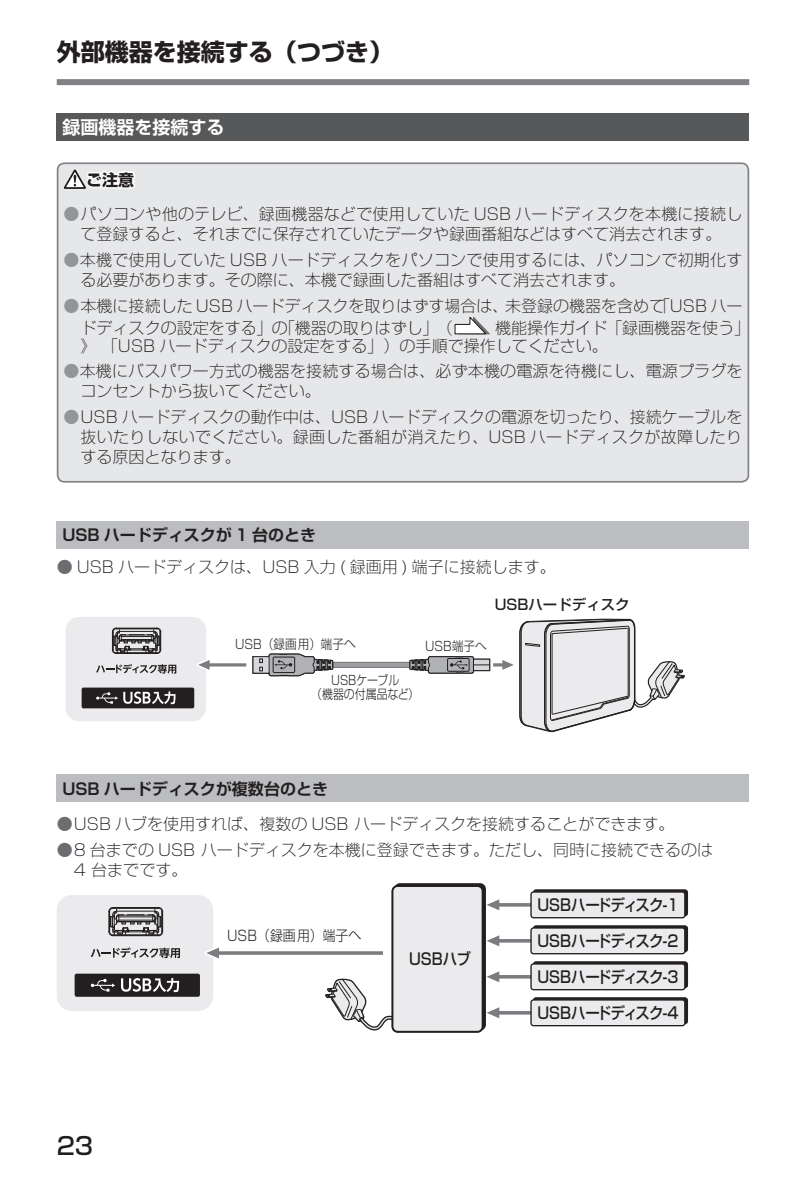
<style>
.page{position:relative;width:806px;height:1191px;background:#fff}
.page>*{position:absolute;margin:0;border:0;box-sizing:border-box;transform-origin:0 0}
.タイトル１{font:700 24px "Shin Go Pro";color:#231f20}
.t1{font:500 24px "Shin Go Pro";color:#231f20}
.二级标题{font:700 18px "Shin Go Pro De";color:#fff}
.正文-首行缩进{font:300 expanded 16px/20px "Shin Go Pro";color:#231f20}
.t2{font:500 16px "Shin Go Pro";letter-spacing:-.055em;color:#231f20;scale:.9 1}
.三级标题{font:700 16px "Shin Go Pro De";color:#231f20}
.正文-全缩进{font:300 expanded 16px "Shin Go Pro";color:#231f20}
._13_ご注意{font:700 16px "Shin Go Pro";color:#231f20}
.t3{font:500 14.4px "Shin Go Pro";color:#231f20}
.t4{font:300 14.2px "Shin Go Pro";color:#231f20;scale:.9 1}
.t5{font:300 12.8px "Shin Go Pro";color:#231f20;scale:.9 1}
.t6{font:300 12.8px/13.6px "Shin Go Pro";color:#231f20;text-align:center;scale:.85 1}
.s1{font-stretch:normal;color:#939598}
.s2{font-stretch:normal;color:#6c6d70}
.s3{font-size:13.6px}
.s4{font-size:15px}
</style>
<div class="page">
<div style="left:57px;top:79px;width:691px;height:6px;background:#808285"></div>
<div style="left:57px;top:113px;width:691px;height:28px;background:#57585a"></div>
<div style="left:58px;top:163px;width:689px;height:319px;background:#e6e7e9;border-radius:7px"></div>
<svg style="left:64px;top:169px;width:72px;height:20px"></svg>
<svg style="left:454px;top:317px;width:35px;height:18px"></svg>
<div style="left:57px;top:162px;width:691px;height:320px;border:2px solid #808285;border-radius:7px"></div>
<div style="left:57px;top:895px;width:156px;height:116px;background:#ebebed;border-radius:15px"></div>
<svg style="left:108px;top:907px;width:55px;height:29px"></svg>
<div style="left:75px;top:973px;width:125px;height:23px;background:#231f20;border-radius:2px"></div>
<svg style="left:91px;top:947px;width:89px;height:11px"></svg>
<svg style="left:91px;top:978px;width:24px;height:13px"></svg>
<svg style="left:121px;top:978px;width:58px;height:14px"></svg>
<svg style="left:205px;top:947px;width:178px;height:12px"></svg>
<svg style="left:325px;top:978px;width:66px;height:53px"></svg>
<svg style="left:486px;top:899px;width:44px;height:11px"></svg>
<svg style="left:486px;top:935px;width:44px;height:11px"></svg>
<svg style="left:486px;top:971px;width:44px;height:11px"></svg>
<svg style="left:486px;top:1007px;width:44px;height:11px"></svg>
<div style="left:532px;top:889px;width:155px;height:27px;border:1px solid #231f20;border-radius:3px"></div>
<div style="left:532px;top:925px;width:155px;height:27px;border:1px solid #231f20;border-radius:3px"></div>
<div style="left:532px;top:961px;width:155px;height:27px;border:1px solid #231f20;border-radius:3px"></div>
<div style="left:532px;top:997px;width:155px;height:27px;border:1px solid #231f20;border-radius:3px"></div>
<div style="left:394px;top:883px;width:91px;height:147px;border:2px solid #231f20;border-radius:5px"></div>
<div style="left:392px;top:886px;width:90px;height:145px;background:#ebebed;border-radius:5px"></div>
<div style="left:391px;top:885px;width:92px;height:147px;border:2px solid #231f20;border-radius:5px"></div>
<div style="left:530px;top:892px;width:154px;height:25px;background:#ebebed;border-radius:3px"></div>
<div style="left:530px;top:891px;width:155px;height:27px;border:1px solid #231f20;border-radius:3px"></div>
<div style="left:530px;top:928px;width:154px;height:25px;background:#ebebed;border-radius:3px"></div>
<div style="left:530px;top:927px;width:155px;height:27px;border:1px solid #231f20;border-radius:3px"></div>
<div style="left:530px;top:964px;width:154px;height:25px;background:#ebebed;border-radius:3px"></div>
<div style="left:530px;top:963px;width:155px;height:27px;border:1px solid #231f20;border-radius:3px"></div>
<div style="left:530px;top:1000px;width:154px;height:25px;background:#ebebed;border-radius:3px"></div>
<div style="left:530px;top:999px;width:155px;height:27px;border:1px solid #231f20;border-radius:3px"></div>
<div style="left:57px;top:521px;width:691px;height:27px;background:#bcbdc0"></div>
<div style="left:65px;top:617px;width:141px;height:104px;background:#ebebed;border-radius:14px"></div>
<svg style="left:112px;top:628px;width:49px;height:26px"></svg>
<div style="left:82px;top:687px;width:112px;height:21px;background:#231f20;border-radius:2px"></div>
<svg style="left:96px;top:664px;width:80px;height:9px"></svg>
<svg style="left:96px;top:691px;width:79px;height:13px"></svg>
<svg style="left:196px;top:617px;width:489px;height:116px"></svg>
<div style="left:57px;top:774px;width:691px;height:28px;background:#bcbdc0"></div>
<p class="タイトル１" style="left:57px;top:33px;width:337px">外部機器を接続する（つづき）</p>
<p class="二级标题" style="left:62px;top:112px;width:163px">録画機器を接続する</p>
<p class="_13_ご注意" style="left:86px;top:167px;width:49px">ご注意</p>
<p class="正文-首行缩进" style="left:63px;top:202px;width:679px;text-align:center"><span class="s1">●</span>パソコンや他のテレビ、録画機器などで使用していた USB ハードディスクを本機に接続して登録すると、それまでに保存されていたデータや録画番組などはすべて消去されます。</p>
<p class="正文-首行缩进" style="left:81px;top:248px;width:663px;text-indent:-17px"><span class="s1">●</span>本機で使用していた USB ハードディスクをパソコンで使用するには、パソコンで初期化する必要があります。その際に、本機で録画した番組はすべて消去されます。</p>
<p class="正文-首行缩进" style="left:81px;top:292px;width:662px;line-height:22px;text-indent:-17px"><span class="s1">●</span>本機に接続した USB ハードディスクを取りはずす場合は、未登録の機器を含めて｢USB ハードディスクの設定をする」の｢機器の取りはずし」（</p>
<p class="正文-首行缩进" style="left:81px;top:316px;width:670px;line-height:18px;text-indent:414px">機能操作ガイド「録画機器を使う」》 「USB ハードディスクの設定をする」）の手順で操作してください。</p>
<p class="正文-首行缩进" style="left:81px;top:359px;width:663px;text-indent:-17px"><span class="s1">●</span>本機にバスパワー方式の機器を接続する場合は、必ず本機の電源を待機にし、電源プラグをコンセントから抜いてください。</p>
<p class="正文-首行缩进" style="left:81px;top:405px;width:662px;text-align:justify;text-indent:-17px"><span class="s1">●</span>USB ハードディスクの動作中は、USB ハードディスクの電源を切ったり、接続ケーブルを抜いたりしないでください。録画した番組が消えたり、USB ハードディスクが故障したりする原因となります。</p>
<p class="三级标题" style="left:62px;top:521px;width:255px">USB ハードディスクが 1 台のとき</p>
<p class="正文-首行缩进" style="left:57px;top:555px;width:500px"><span class="s2">●</span> USB ハードディスクは、USB 入力 ( 録画用 ) 端子に接続します。</p>
<p class="t3" style="left:494px;top:592px;width:136px">USBハードディスク</p>
<p class="t5" style="left:235px;top:634px;width:135px">USB（録画用）端子<span class="s3">へ</span></p>
<p class="t5" style="left:425px;top:636px;width:70px">USB端子へ</p>
<p class="t6" style="left:311px;top:672px;width:128px">USBケーブル<br>（機器の付属品など）</p>
<p class="三级标题" style="left:62px;top:775px;width:267px">USB ハードディスクが複数台のとき</p>
<p class="正文-首行缩进" style="left:57px;top:812px;width:618px"><span class="s2">●</span>USB ハブを使用すれば、複数の USB ハードディスクを接続することができます。</p>
<p class="正文-首行缩进" style="left:57px;top:837px;width:657px"><span class="s2">●</span>8 台までの USB ハードディスクを本機に登録できます。ただし、同時に接続できるのは</p>
<p class="正文-全缩进" style="left:74px;top:856px;width:115px">4 台までです。</p>
<h1 class="t1" style="left:57px;top:1126px;width:38px">23</h1>
<p class="t4" style="left:227px;top:924px;width:150px">USB（録画用）端子<span class="s4">へ</span></p>
<p class="t2" style="left:409px;top:946px;width:70px">USBハブ</p>
<p class="t2" style="left:537px;top:891px;width:158px">USBハードディスク-1</p>
<p class="t2" style="left:537px;top:927px;width:158px">USBハードディスク-2</p>
<p class="t2" style="left:537px;top:963px;width:158px">USBハードディスク-3</p>
<p class="t2" style="left:537px;top:999px;width:158px">USBハードディスク-4</p>
</div>
